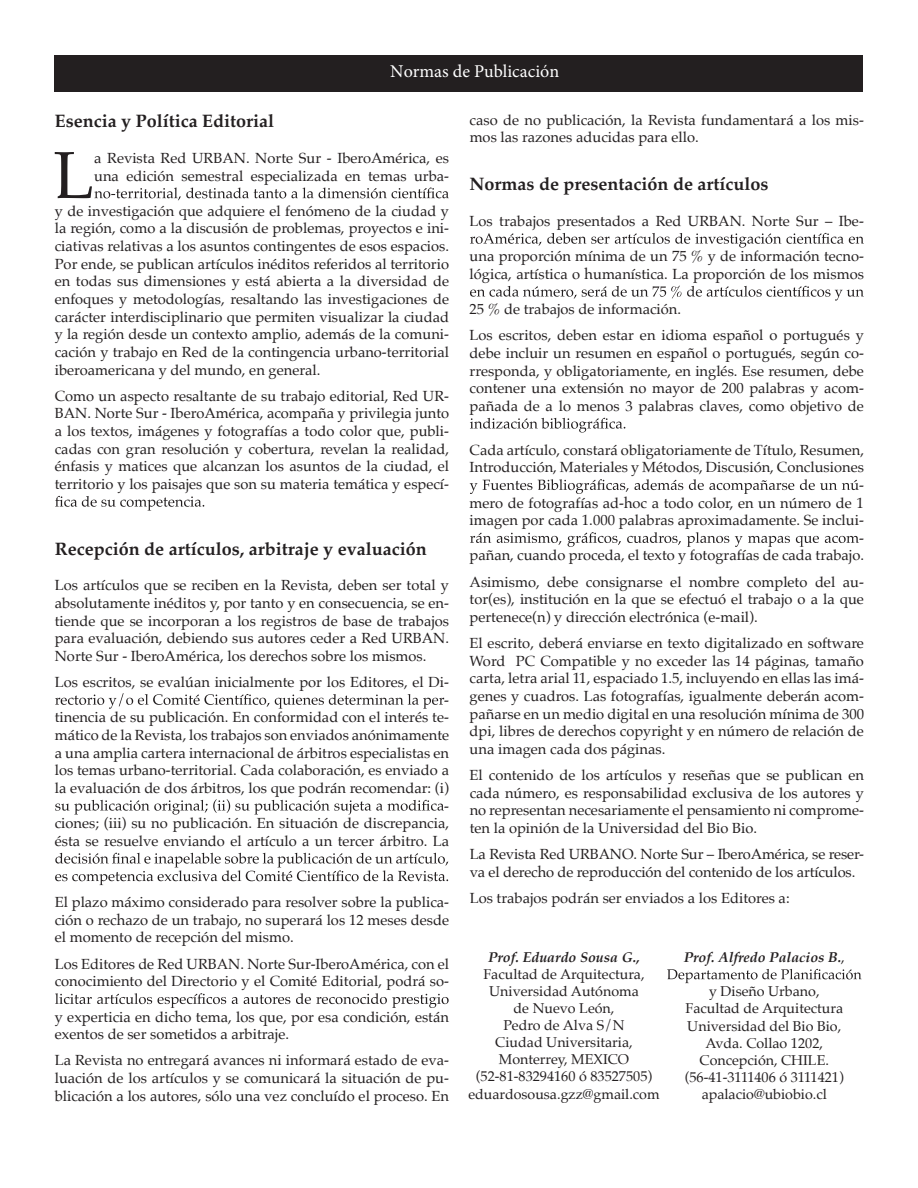
<style>
.page{position:relative;width:918px;height:1188px;background:#fff}
.page>*{position:absolute;margin:0;border:0;box-sizing:border-box;transform-origin:0 0}
.t1{font:66.6px "Palatino";color:#231f20}
.t2{font:700 18px "Palatino";color:#231f20}
.t3{font:18px "Minion Pro";color:#fff}
.t4{font:14.7px/17.7px "Palatino";color:#231f20;text-align:justify}
.t5{font:14.25px/17.1px "Palatino";color:#231f20;text-align:center}
.t6{font:italic 700 14.25px "Palatino";color:#231f20}
.s1{font-weight:400;font-style:normal}
</style>
<div class="page">
<svg style="left:94px;top:188px;width:355px;height:12px"></svg>
<svg style="left:55px;top:496px;width:149px;height:15px"></svg>
<svg style="left:55px;top:693px;width:389px;height:16px"></svg>
<svg style="left:55px;top:799px;width:389px;height:16px"></svg>
<svg style="left:55px;top:853px;width:393px;height:32px"></svg>
<svg style="left:55px;top:993px;width:394px;height:15px"></svg>
<svg style="left:470px;top:233px;width:394px;height:15px"></svg>
<svg style="left:470px;top:286px;width:394px;height:15px"></svg>
<svg style="left:470px;top:418px;width:155px;height:15px"></svg>
<svg style="left:470px;top:479px;width:389px;height:15px"></svg>
<svg style="left:470px;top:532px;width:389px;height:15px"></svg>
<div style="left:55px;top:55px;width:808px;height:37px;background:#231f20"></div>
<svg style="left:667px;top:969px;width:195px;height:14px"></svg>
<p class="t3" style="left:390px;top:59px;width:171px">Normas de Publicación</p>
<p class="t2" style="left:55px;top:106px;width:221px">Esencia y Política Editorial</p>
<h1 class="t1" style="left:54px;top:120px;width:42px">L</h1>
<p class="t4" style="left:94px;top:149px;width:356px">a Revista Red URBAN. Norte Sur - IberoAmérica, es una edición semestral especializada en temas urba-</p>
<p class="t4" style="left:55px;top:202px;width:396px">y de investigación que adquiere el fenómeno de la ciudad y la región, como a la discusión de problemas, proyectos e ini&shy;ciativas relativas a los asuntos contingentes de esos espacios.<br>Por ende, se publican artículos inéditos referidos al territorio en todas sus dimensiones y está abierta a la diversidad de enfoques y metodologías, resaltando las investigaciones de carácter interdisciplinario que permiten visualizar la ciudad y la región desde un contexto amplio, además de la comuni&shy;cación y trabajo en Red de la contingencia urbano-territorial iberoamericana y del mundo, en general.</p>
<p class="t4" style="left:55px;top:387px;width:396px">Como un aspecto resaltante de su trabajo editorial, Red UR-BAN. Norte Sur - IberoAmérica, acompaña y privilegia junto a los textos, imágenes y fotografías a todo color que, publi&shy;cadas con gran resolución y cobertura, revelan la realidad, énfasis y matices que alcanzan los asuntos de la ciudad, el territorio y los paisajes que son su materia temática y especí-</p>
<p class="t2" style="left:55px;top:533px;width:373px">Recepción de artículos, arbitraje y evaluación</p>
<p class="t4" style="left:55px;top:576px;width:396px">Los artículos que se reciben en la Revista, deben ser total y absolutamente inéditos y, por tanto y en consecuencia, se en&shy;tiende que se incorporan a los registros de base de trabajos para evaluación, debiendo sus autores ceder a Red URBAN.<br>Norte Sur - IberoAmérica, los derechos sobre los mismos.</p>
<p class="t4" style="left:55px;top:673px;width:396px;text-align:right">Los escritos, se evalúan inicialmente por los Editores, el Di--<br>tinencia de su publicación. En conformidad con el interés te&shy;mático de la Revista, los trabajos son enviados anónimamente a una amplia cartera internacional de árbitros especialistas en los temas urbano-territorial. Cada colaboración, es enviado a la evaluación de dos árbitros, los que podrán recomendar: (i) -<br>ciones; (iii) su no publicación. En situación de discrepancia, ésta se resuelve enviando el artículo a un tercer árbitro. La</p>
<p class="t4" style="left:55px;top:893px;width:396px">El plazo máximo considerado para resolver sobre la publica&shy;ción o rechazo de un trabajo, no superará los 12 meses desde el momento de recepción del mismo.</p>
<p class="t4" style="left:55px;top:955px;width:396px">Los Editores de Red URBAN. Norte Sur-IberoAmérica, con el conocimiento del Directorio y el Comité Editorial, podrá so-</p>
<p class="t4" style="left:55px;top:1008px;width:396px">y experticia en dicho tema, los que, por esa condición, están exentos de ser sometidos a arbitraje.</p>
<p class="t4" style="left:55px;top:1051px;width:396px">La Revista no entregará avances ni informará estado de eva&shy;luación de los artículos y se comunicará la situación de pu&shy;blicación a los autores, sólo una vez concluído el proceso. En</p>
<p class="t4" style="left:470px;top:111px;width:396px">caso de no publicación, la Revista fundamentará a los mis&shy;mos las razones aducidas para ello.</p>
<p class="t2" style="left:470px;top:169px;width:300px">Normas de presentación de artículos</p>
<p class="t4" style="left:470px;top:212px;width:396px">Los trabajos presentados a Red URBAN. Norte Sur – Ibe-</p>
<p class="t4" style="left:470px;top:247px;width:396px">una proporción mínima de un 75 % y de información tecno&shy;lógica, artística o humanística. La proporción de los mismos</p>
<p class="t4" style="left:470px;top:296px;width:396px;line-height:26.1px">25 % de trabajos de información.<br>Los escritos, deben estar en idioma español o portugués y</p>
<p class="t4" style="left:470px;top:344px;width:396px">debe incluir un resumen en español o portugués, según co&shy;rresponda, y obligatoriamente, en inglés. Ese resumen, debe contener una extensión no mayor de 200 palabras y acom&shy;pañada de a lo menos 3 palabras claves, como objetivo de</p>
<p class="t4" style="left:470px;top:441px;width:396px;text-align:right">Cada artículo, constará obligatoriamente de Título, Resumen, Introducción, Materiales y Métodos, Discusión, Conclusiones -<br>mero de fotografías ad-hoc a todo color, en un número de 1 imagen por cada 1.000 palabras aproximadamente. Se inclui--<br>pañan, cuando proceda, el texto y fotografías de cada trabajo.</p>
<p class="t4" style="left:470px;top:573px;width:396px">Asimismo, debe consignarse el nombre completo del au&shy;tor(es), institución en la que se efectuó el trabajo o a la que pertenece(n) y dirección electrónica (e-mail).</p>
<p class="t4" style="left:470px;top:634px;width:396px">El escrito, deberá enviarse en texto digitalizado en software Word PC Compatible y no exceder las 14 páginas, tamaño carta, letra arial 11, espaciado 1.5, incluyendo en ellas las imá&shy;genes y cuadros. Las fotografías, igualmente deberán acom&shy;pañarse en un medio digital en una resolución mínima de 300 dpi, libres de derechos copyright y en número de relación de una imagen cada dos páginas.</p>
<p class="t4" style="left:470px;top:766px;width:396px">El contenido de los artículos y reseñas que se publican en cada número, es responsabilidad exclusiva de los autores y no representan necesariamente el pensamiento ni comprome&shy;ten la opinión de la Universidad del Bio Bio.</p>
<p class="t4" style="left:470px;top:845px;width:396px">La Revista Red URBANO. Norte Sur – IberoAmérica, se reser&shy;va el derecho de reproducción del contenido de los artículos.</p>
<p class="t4" style="left:470px;top:889px;width:321px">Los trabajos podrán ser enviados a los Editores a:</p>
<p class="t6" style="left:488px;top:945px;width:153px">Prof. Eduardo Sousa G.,</p>
<p class="t5" style="left:468px;top:965px;width:193px">Facultad de Arquitectura,<br>Universidad Autónoma<br>de Nuevo León,<br>Pedro de Alva S/N<br>Ciudad Universitaria,<br>Monterrey, MEXICO (52-81-83294160 ó 83527505) eduardosousa.gzz@gmail.com</p>
<p class="t6" style="left:684px;top:945px;width:163px">Prof. Alfredo Palacios B.<span class="s1">,</span></p>
<p class="t5" style="left:685px;top:983px;width:161px">y Diseño Urbano,<br>Facultad de Arquitectura<br>Universidad del Bio Bio,<br>Avda. Collao 1202,<br>Concepción, CHILE. (56-41-3111406 ó 3111421) apalacio@ubiobio.cl</p>
</div>
